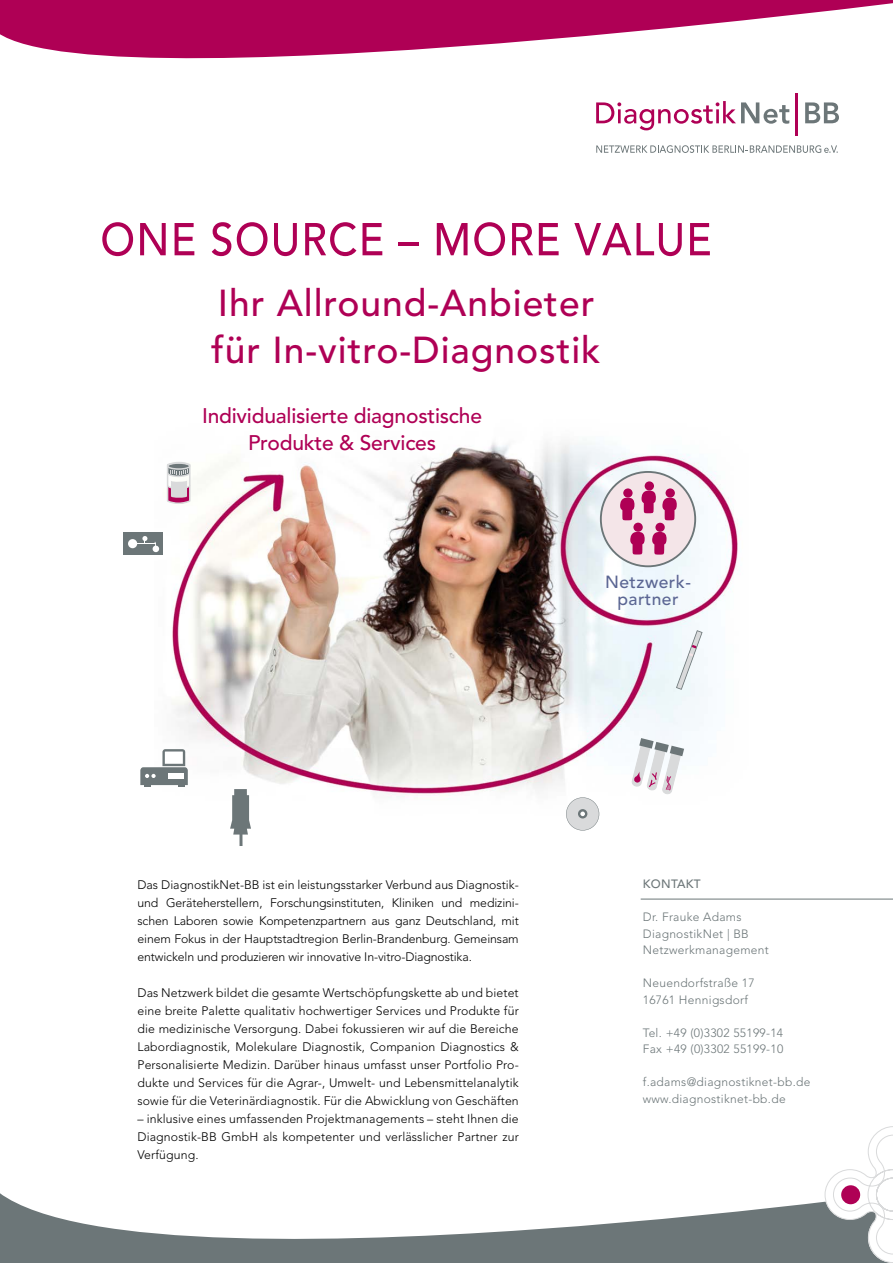
<style>
.page{position:relative;width:893px;height:1263px;background:#fff}
.page>*{position:absolute;margin:0;border:0;box-sizing:border-box;transform-origin:0 0}
.t1{font:500 37.2px/46.8px "Avenir LT Std";letter-spacing:.025em;color:#af0055}
.t2{font:500 21px/27px "Avenir LT Std";letter-spacing:-.01em;color:#af0055;text-align:center}
.t3{font:500 17.4px/17.4px "Avenir LT Std";letter-spacing:.025em;color:#5b6693;text-align:center}
.t4{font:300 12.3px/18px "Avenir LT Std";letter-spacing:.01em;color:#000;text-align:justify}
.t5{font:300 12px/16.5px "Avenir LT Std";letter-spacing:.025em;color:#6c7678}
.t6{font:500 12px "Avenir LT Std";letter-spacing:.025em;color:#6c7678}
</style>
<div class="page">
<hr style="left:641px;top:899px;width:252px;height:1px;background:#6c7678">
<svg style="left:102px;top:222px;width:31px;height:34px"></svg>
<svg style="left:140px;top:223px;width:26px;height:32px"></svg>
<svg style="left:175px;top:223px;width:19px;height:32px"></svg>
<svg style="left:212px;top:222px;width:19px;height:34px"></svg>
<svg style="left:237px;top:222px;width:31px;height:34px"></svg>
<svg style="left:274px;top:223px;width:23px;height:33px"></svg>
<svg style="left:305px;top:222px;width:51px;height:34px"></svg>
<svg style="left:362px;top:223px;width:20px;height:32px"></svg>
<hr style="left:398px;top:242px;width:21px;height:4px;background:#af0055">
<svg style="left:437px;top:223px;width:31px;height:32px"></svg>
<svg style="left:474px;top:222px;width:31px;height:34px"></svg>
<svg style="left:512px;top:223px;width:21px;height:32px"></svg>
<svg style="left:539px;top:223px;width:20px;height:32px"></svg>
<svg style="left:574px;top:223px;width:108px;height:33px"></svg>
<svg style="left:690px;top:223px;width:20px;height:32px"></svg>
<img style="left:166px;top:442px;width:572px;height:373px">
<div style="left:601px;top:472px;width:94px;height:94px;background:#f4e5e8;border-radius:50%"></div>
<div style="left:600px;top:471px;width:96px;height:96px;border:2px solid #6c7678;border-radius:50%"></div>
<div style="left:633px;top:523px;width:10px;height:9px;background:#af0055;border-radius:50%"></div>
<svg style="left:630px;top:532px;width:15px;height:23px"></svg>
<svg style="left:623px;top:488px;width:10px;height:10px"></svg>
<svg style="left:620px;top:497px;width:14px;height:24px"></svg>
<div style="left:645px;top:481px;width:9px;height:9px;background:#af0055;border-radius:50%"></div>
<svg style="left:641px;top:490px;width:15px;height:24px"></svg>
<div style="left:666px;top:488px;width:9px;height:10px;background:#af0055;border-radius:50%"></div>
<svg style="left:662px;top:497px;width:15px;height:24px"></svg>
<div style="left:655px;top:523px;width:10px;height:9px;background:#af0055;border-radius:50%"></div>
<svg style="left:652px;top:532px;width:15px;height:23px"></svg>
<svg style="left:566px;top:797px;width:33px;height:33px"></svg>
<svg style="left:632px;top:738px;width:52px;height:56px"></svg>
<svg style="left:140px;top:749px;width:48px;height:38px"></svg>
<div style="left:123px;top:532px;width:40px;height:23px;background:#6c7678"></div>
<div style="left:128px;top:539px;width:9px;height:9px;background:#fff;border-radius:50%"></div>
<div style="left:152px;top:545px;width:7px;height:7px;background:#fff;border-radius:50%"></div>
<svg style="left:135px;top:536px;width:21px;height:11px"></svg>
<svg style="left:167px;top:462px;width:24px;height:42px"></svg>
<svg style="left:676px;top:630px;width:27px;height:60px"></svg>
<svg style="left:230px;top:789px;width:21px;height:57px"></svg>
<svg style="left:0;top:1193px;width:824px;height:70px;fill:#6c7678"></svg>
<svg style="left:0;top:0;width:893px;height:120px"></svg>
<svg style="left:824px;top:1126px;width:69px;height:137px"></svg>
<div style="left:841px;top:1185px;width:19px;height:19px;background:#af0055;border-radius:50%"></div>
<svg style="left:596px;top:101px;width:193px;height:29px"></svg>
<hr style="left:796px;top:94px;width:2px;height:42px;background:#af0055">
<svg style="left:805px;top:102px;width:34px;height:21px"></svg>
<svg style="left:596px;top:145px;width:242px;height:8px"></svg>
<h1 class="t1" style="left:212px;top:281px;width:390px">Ihr Allround-Anbieter für In-vitro-Diagnostik</h1>
<h2 class="t2" style="left:202px;top:403px;width:281px">Individualisierte diagnostische<br>Produkte &amp; Services</h2>
<h3 class="t3" style="left:605px;top:574px;width:87px">Netzwerk&shy;partner</h3>
<p class="t4" style="left:137px;top:876px;width:383px">Das DiagnostikNet-BB ist ein leistungsstarker Verbund aus Diagnostik&shy;und Geräteherstellern, Forschungsinstituten, Kliniken und medizini&shy;schen Laboren sowie Kompetenzpartnern aus ganz Deutschland, mit einem Fokus in der Hauptstadtregion Berlin-Brandenburg. Gemeinsam entwickeln und produzieren wir innovative In-vitro-Diagnostika.</p>
<p class="t4" style="left:137px;top:984px;width:383px">Das Netzwerk bildet die gesamte Wertschöpfungskette ab und bietet eine breite Palette qualitativ hochwertiger Services und Produkte für die medizinische Versorgung. Dabei fokussieren wir auf die Bereiche Labordiagnostik, Molekulare Diagnostik, Companion Diagnostics &amp; Personalisierte Medizin. Darüber hinaus umfasst unser Portfolio Pro&shy;dukte und Services für die Agrar-, Umwelt- und Lebensmittelanalytik sowie für die Veterinärdiagnostik. Für die Abwicklung von Geschäften</p>
<p class="t4" style="left:137px;top:1110px;width:383px">– inklusive eines umfassenden Projektmanagements – steht Ihnen die Diagnostik-BB GmbH als kompetenter und verlässlicher Partner zur Verfügung.</p>
<p class="t6" style="left:643px;top:877px;width:60px">KONTAKT</p>
<p class="t5" style="left:643px;top:909px;width:128px">Dr. Frauke Adams<br>DiagnostikNet | BB<br>Netzwerkmanagement</p>
<p class="t5" style="left:643px;top:975px;width:113px">Neuendorfstraße 17<br>16761 Hennigsdorf</p>
<p class="t5" style="left:643px;top:1024px;width:142px">Tel. +49 (0)3302 55199-14<br>Fax +49 (0)3302 55199-10</p>
<p class="t5" style="left:643px;top:1074px;width:169px">f.adams@diagnostiknet-bb.de www.diagnostiknet-bb.de</p>
</div>
